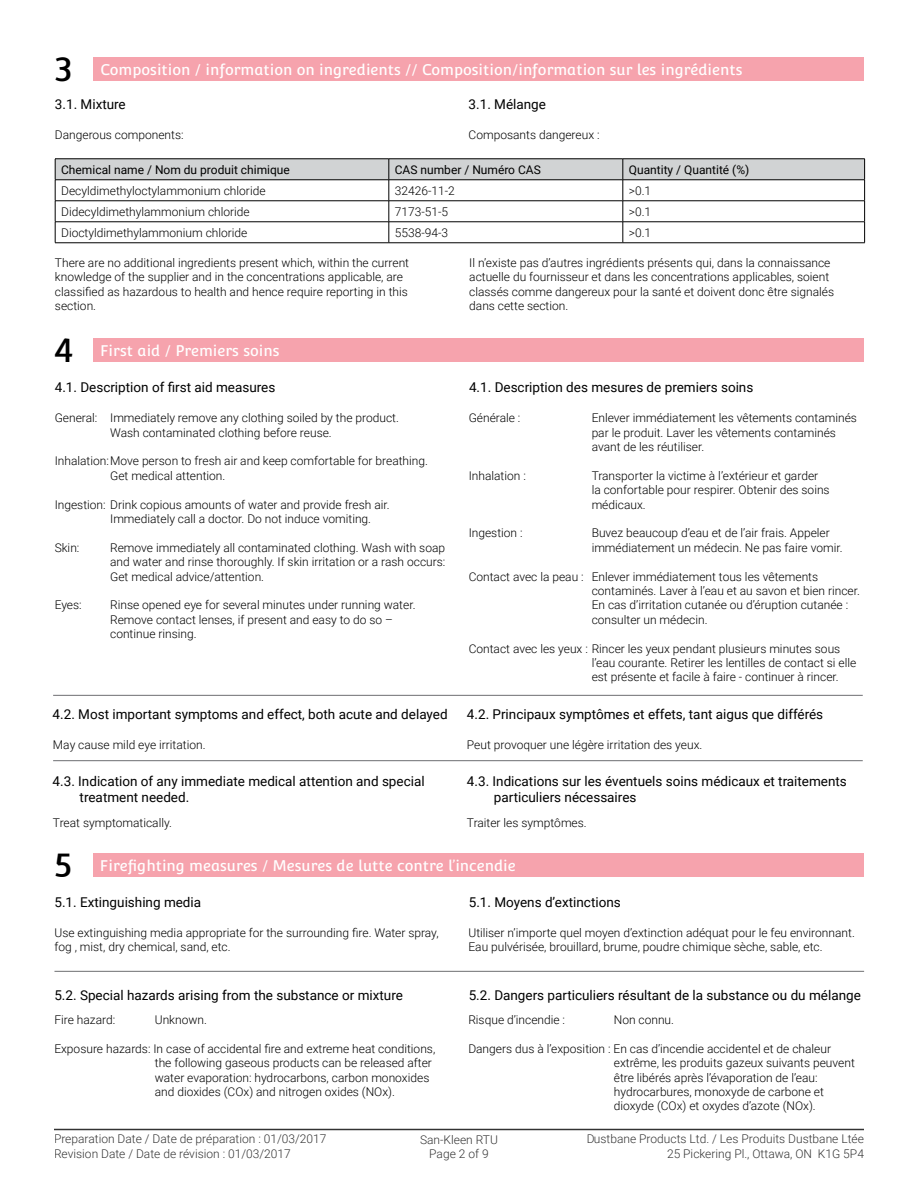
<style>
.page{position:relative;width:918px;height:1188px;background:#fff}
.page>*{position:absolute;margin:0;border:0;box-sizing:border-box;transform-origin:0 0}
.t1{font:34.5px "Convergence";color:#000}
.t2{font:15px "Convergence";color:#fff}
.t3{font:13.5px/16.2px "Roboto";color:#000}
.t4{font:300 12px/14.4px "Roboto";color:#000}
.t5{font:12px "Roboto";color:#000}
</style>
<div class="page">
<hr style="left:54px;top:1129px;width:810px;height:1px;background:#000">
<div style="left:93px;top:338px;width:771px;height:24px;background:#f6a3ad"></div>
<hr style="left:53px;top:695px;width:810px;height:1px;background:#6d6e71">
<hr style="left:53px;top:760px;width:810px;height:1px;background:#6d6e71">
<div style="left:93px;top:853px;width:770px;height:24px;background:#f6a3ad"></div>
<hr style="left:54px;top:971px;width:810px;height:1px;background:#6d6e71">
<div style="left:93px;top:57px;width:771px;height:24px;background:#f6a3ad"></div>
<svg style="left:55px;top:159px;width:810px;height:84px"></svg>
<hr style="left:55px;top:243px;width:334px;height:1px;background:#000">
<hr style="left:389px;top:243px;width:234px;height:1px;background:#000">
<hr style="left:623px;top:243px;width:242px;height:1px;background:#000">
<h1 class="t1" style="left:55px;top:49px;width:20px">3</h1>
<p class="t2" style="left:100px;top:61px;width:644px">Composition / information on ingredients // Composition/information sur les ingrédients</p>
<p class="t3" style="left:55px;top:95px;width:72px">3.1. Mixture</p>
<p class="t4" style="left:55px;top:127px;width:130px">Dangerous components:</p>
<p class="t3" style="left:469px;top:95px;width:79px">3.1. Mélange</p>
<p class="t4" style="left:469px;top:127px;width:132px">Composants dangereux :</p>
<p class="t5" style="left:61px;top:161px;width:230px">Chemical name / Nom du produit chimique</p>
<p class="t5" style="left:395px;top:161px;width:148px">CAS number / Numéro CAS</p>
<p class="t5" style="left:629px;top:161px;width:122px">Quantity / Quantité (%)</p>
<p class="t4" style="left:61px;top:183px;width:206px">Decyldimethyloctylammonium chloride</p>
<p class="t4" style="left:395px;top:183px;width:62px">32426-11-2</p>
<p class="t4" style="left:629px;top:183px;width:24px">&gt;0.1</p>
<p class="t4" style="left:61px;top:204px;width:190px">Didecyldimethylammonium chloride</p>
<p class="t4" style="left:395px;top:204px;width:55px">7173-51-5</p>
<p class="t4" style="left:629px;top:204px;width:24px">&gt;0.1</p>
<p class="t4" style="left:61px;top:225px;width:188px">Dioctyldimethylammonium chloride</p>
<p class="t4" style="left:395px;top:225px;width:55px">5538-94-3</p>
<p class="t4" style="left:629px;top:225px;width:24px">&gt;0.1</p>
<p class="t4" style="left:55px;top:255px;width:356px">There are no additional ingredients present which, within the current knowledge of the supplier and in the concentrations applicable, are classified as hazardous to health and hence require reporting in this section.</p>
<p class="t4" style="left:469px;top:255px;width:366px">Il n’existe pas d’autres ingrédients présents qui, dans la connaissance actuelle du fournisseur et dans les concentrations applicables, soient classés comme dangereux pour la santé et doivent donc être signalés dans cette section.</p>
<h1 class="t1" style="left:54px;top:330px;width:21px">4</h1>
<p class="t2" style="left:100px;top:342px;width:181px">First aid / Premiers soins</p>
<p class="t3" style="left:55px;top:379px;width:222px">4.1. Description of first aid measures</p>
<p class="t3" style="left:469px;top:379px;width:286px">4.1. Description des mesures de premiers soins</p>
<p class="t4" style="left:110px;top:410px;width:290px;text-indent:-55px">General: Immediately remove any clothing soiled by the product.<br>Wash contaminated clothing before reuse.</p>
<p class="t4" style="left:110px;top:454px;width:319px;text-indent:-55px">Inhalation:Move person to fresh air and keep comfortable for breathing.<br>Get medical attention.</p>
<p class="t4" style="left:110px;top:497px;width:281px;text-indent:-55px">Ingestion: Drink copious amounts of water and provide fresh air.<br>Immediately call a doctor. Do not induce vomiting.</p>
<p class="t4" style="left:55px;top:540px;width:26px">Skin:</p>
<p class="t4" style="left:110px;top:540px;width:337px;text-align:justify">Remove immediately all contaminated clothing. Wash with soap and water and rinse thoroughly. If skin irritation or a rash occurs:<br>Get medical advice/attention.</p>
<p class="t4" style="left:55px;top:598px;width:29px">Eyes:</p>
<p class="t4" style="left:110px;top:598px;width:307px">Rinse opened eye for several minutes under running water.<br>Remove contact lenses, if present and easy to do so – continue rinsing.</p>
<p class="t4" style="left:469px;top:410px;width:53px">Générale :</p>
<p class="t4" style="left:592px;top:410px;width:267px">Enlever immédiatement les vêtements contaminés par le produit. Laver les vêtements contaminés avant de les réutiliser.</p>
<p class="t4" style="left:469px;top:468px;width:59px">Inhalation :</p>
<p class="t4" style="left:592px;top:468px;width:240px">Transporter la victime à l’extérieur et garder la confortable pour respirer. Obtenir des soins médicaux.</p>
<p class="t4" style="left:469px;top:526px;width:55px">Ingestion :</p>
<p class="t4" style="left:592px;top:526px;width:253px">Buvez beaucoup d’eau et de l’air frais. Appeler immédiatement un médecin. Ne pas faire vomir.</p>
<p class="t4" style="left:592px;top:569px;width:270px;text-indent:-123px">Contact avec la peau : Enlever immédiatement tous les vêtements contaminés. Laver à l’eau et au savon et bien rincer.<br>En cas d’irritation cutanée ou d’éruption cutanée : consulter un médecin.</p>
<p class="t4" style="left:592px;top:641px;width:266px;text-indent:-123px">Contact avec les yeux : Rincer les yeux pendant plusieurs minutes sous l’eau courante. Retirer les lentilles de contact si elle est présente et facile à faire - continuer à rincer.</p>
<p class="t3" style="left:53px;top:706px;width:396px">4.2. Most important symptoms and effect, both acute and delayed</p>
<p class="t3" style="left:467px;top:706px;width:358px">4.2. Principaux symptômes et effets, tant aigus que différés</p>
<p class="t4" style="left:53px;top:738px;width:154px">May cause mild eye irritation.</p>
<p class="t4" style="left:467px;top:738px;width:237px">Peut provoquer une légère irritation des yeux.</p>
<p class="t3" style="left:80px;top:773px;width:347px;text-indent:-27px">4.3. Indication of any immediate medical attention and special treatment needed.</p>
<p class="t3" style="left:494px;top:773px;width:354px;text-indent:-27px">4.3. Indications sur les éventuels soins médicaux et traitements particuliers nécessaires</p>
<p class="t4" style="left:53px;top:815px;width:121px">Treat symptomatically.</p>
<p class="t4" style="left:467px;top:815px;width:121px">Traiter les symptômes.</p>
<h1 class="t1" style="left:54px;top:844px;width:19px">5</h1>
<p class="t2" style="left:100px;top:856px;width:417px">Firefighting measures / Mesures de lutte contre l’incendie</p>
<p class="t3" style="left:55px;top:893px;width:148px">5.1. Extinguishing media</p>
<p class="t3" style="left:469px;top:893px;width:153px">5.1. Moyens d’extinctions</p>
<p class="t4" style="left:54px;top:925px;width:386px">Use extinguishing media appropriate for the surrounding fire. Water spray, fog , mist, dry chemical, sand, etc.</p>
<p class="t4" style="left:468px;top:925px;width:388px">Utiliser n’importe quel moyen d’extinction adéquat pour le feu environnant.<br>Eau pulvérisée, brouillard, brume, poudre chimique sèche, sable, etc.</p>
<p class="t3" style="left:54px;top:986px;width:350px">5.2. Special hazards arising from the substance or mixture</p>
<p class="t3" style="left:469px;top:986px;width:394px">5.2. Dangers particuliers résultant de la substance ou du mélange</p>
<p class="t4" style="left:54px;top:1012px;width:62px">Fire hazard:</p>
<p class="t4" style="left:155px;top:1012px;width:54px">Unknown.</p>
<p class="t4" style="left:155px;top:1041px;width:282px;text-indent:-100px">Exposure hazards: In case of accidental fire and extreme heat conditions, the following gaseous products can be released after water evaporation: hydrocarbons, carbon monoxides and dioxides (COx) and nitrogen oxides (NOx).</p>
<p class="t4" style="left:468px;top:1012px;width:98px">Risque d’incendie :</p>
<p class="t4" style="left:614px;top:1012px;width:62px">Non connu.</p>
<p class="t4" style="left:614px;top:1041px;width:243px;text-indent:-146px">Dangers dus à l’exposition : En cas d’incendie accidentel et de chaleur extrême, les produits gazeux suivants peuvent être libérés après l’évaporation de l’eau: hydrocarbures, monoxyde de carbone et dioxyde (COx) et oxydes d’azote (NOx).</p>
<p class="t4" style="left:54px;top:1132px;width:274px">Preparation Date / Date de préparation : 01/03/2017<br>Revision Date / Date de révision : 01/03/2017</p>
<p class="t4" style="left:420px;top:1132px;width:79px;text-align:center">San-Kleen RTU<br>Page 2 of 9</p>
<p class="t4" style="left:586px;top:1132px;width:279px;text-align:right">Dustbane Products Ltd. / Les Produits Dustbane Ltée<br>25 Pickering Pl., Ottawa, ON K1G 5P4</p>
</div>
